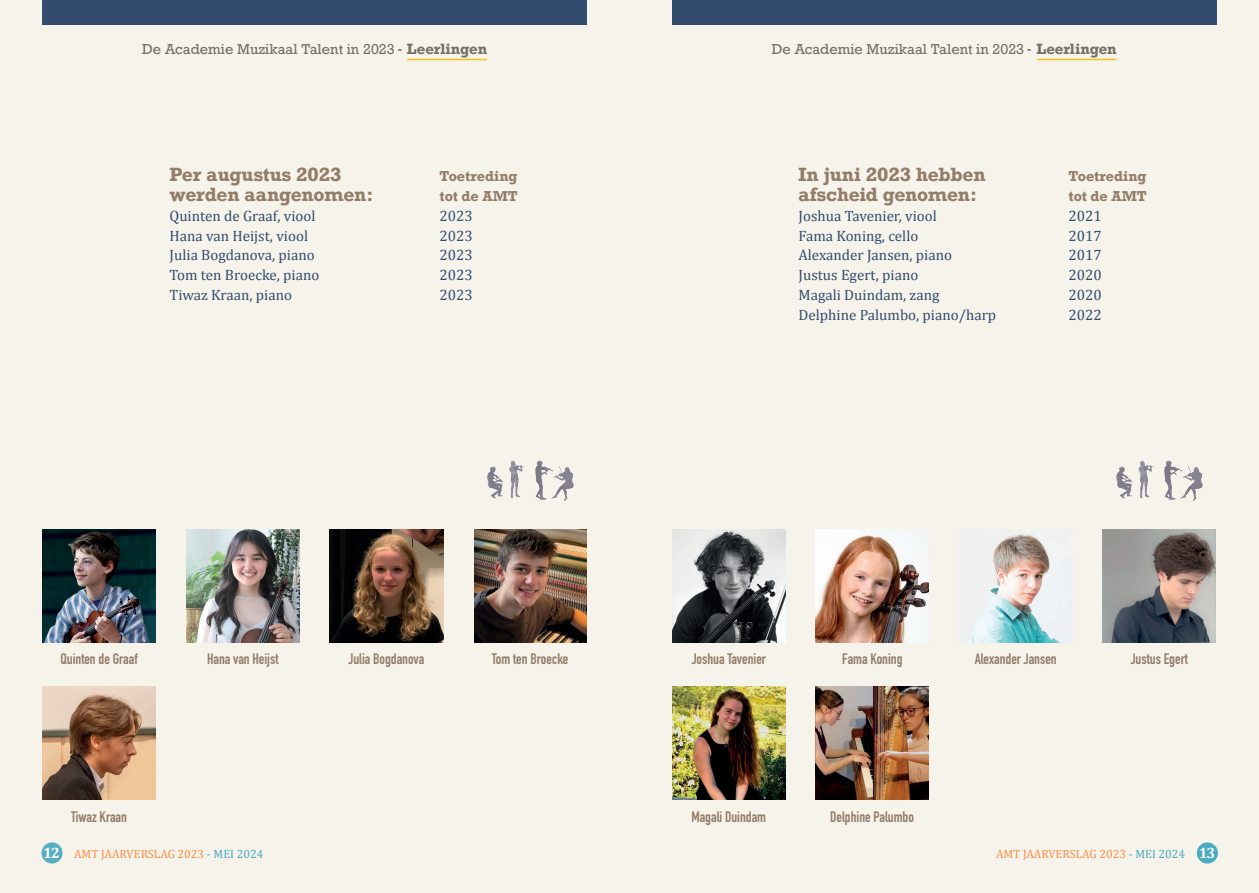
<style>
.page{position:relative;width:1259px;height:893px;background:#f6f3eb}
.page>*{position:absolute;margin:0;border:0;box-sizing:border-box;transform-origin:0 0}
.t1{font:700 18px "Rockwell";letter-spacing:-.01em;color:#937d69}
.t2{font:15px "Cambria";color:#334c6e}
.t3{font:700 15px "DIN Condensed";color:#937d69}
.t4{font:13.5px "Rockwell";color:#747164}
.t5{font:700 13.5px "Rockwell";color:#937d69}
.t6{font:12px "Cambria";color:#f68f48}
.s1{font-family:"Cambria";font-weight:700;font-size:15px}
.s2{font-weight:700;font-size:14.1px}
.s3{font-weight:700;font-size:15px;color:#fff}
.s4{color:#4aaabf}
</style>
<div class="page">
<div style="left:1196px;top:842px;width:22px;height:21px;background:#4aaabf;border-radius:50%"></div>
<div style="left:41px;top:842px;width:22px;height:21px;background:#57afc3;border-radius:50%"></div>
<div style="left:43px;top:0;width:544px;height:24px;background:#334c6e"></div>
<div style="left:672px;top:0;width:544px;height:24px;background:#334c6e"></div>
<hr style="left:407px;top:59px;width:80px;height:1px;background:#fdbe18">
<hr style="left:1036px;top:59px;width:80px;height:1px;background:#fdbe18">
<img style="left:487px;top:461px;width:25px;height:38px">
<img style="left:512px;top:460px;width:62px;height:41px">
<img style="left:1116px;top:461px;width:25px;height:38px">
<img style="left:1141px;top:460px;width:62px;height:41px">
<img style="left:330px;top:529px;width:113px;height:113px">
<img style="left:43px;top:529px;width:113px;height:113px">
<img style="left:186px;top:529px;width:114px;height:113px">
<img style="left:815px;top:529px;width:114px;height:113px">
<img style="left:672px;top:529px;width:113px;height:113px">
<img style="left:969px;top:534px;width:103px;height:108px">
<img style="left:1102px;top:529px;width:113px;height:113px">
<img style="left:672px;top:687px;width:113px;height:113px">
<img style="left:815px;top:687px;width:114px;height:113px">
<img style="left:475px;top:529px;width:112px;height:113px">
<img style="left:43px;top:687px;width:113px;height:113px">
<p class="t4" style="left:142px;top:41px;width:346px">De Academie Muzikaal Talent in 2023 <span class="s1">-</span> <span class="s2">Leerlingen</span></p>
<p class="t4" style="left:771px;top:41px;width:346px">De Academie Muzikaal Talent in 2023 <span class="s1">-</span> <span class="s2">Leerlingen</span></p>
<p class="t1" style="left:170px;top:163px;width:174px">Per augustus 2023</p>
<p class="t5" style="left:440px;top:168px;width:79px">Toetreding</p>
<p class="t1" style="left:170px;top:183px;width:205px">werden aangenomen:</p>
<p class="t5" style="left:440px;top:187px;width:80px">tot de AMT</p>
<p class="t2" style="left:170px;top:207px;width:147px">Quinten de Graaf, viool</p>
<p class="t2" style="left:440px;top:207px;width:35px">2023</p>
<p class="t2" style="left:170px;top:226px;width:140px">Hana van Heijst, viool</p>
<p class="t2" style="left:440px;top:226px;width:35px">2023</p>
<p class="t2" style="left:170px;top:246px;width:147px">Julia Bogdanova, piano</p>
<p class="t2" style="left:440px;top:246px;width:35px">2023</p>
<p class="t2" style="left:170px;top:266px;width:151px">Tom ten Broecke, piano</p>
<p class="t2" style="left:440px;top:266px;width:35px">2023</p>
<p class="t2" style="left:170px;top:286px;width:124px">Tiwaz Kraan, piano</p>
<p class="t2" style="left:440px;top:286px;width:35px">2023</p>
<p class="t1" style="left:798px;top:163px;width:189px">In juni 2023 hebben</p>
<p class="t5" style="left:1068px;top:168px;width:79px">Toetreding</p>
<p class="t1" style="left:798px;top:183px;width:180px">afscheid genomen:</p>
<p class="t5" style="left:1068px;top:187px;width:80px">tot de AMT</p>
<p class="t2" style="left:798px;top:207px;width:140px">Joshua Tavenier, viool</p>
<p class="t2" style="left:1068px;top:207px;width:35px">2021</p>
<p class="t2" style="left:798px;top:226px;width:121px">Fama Koning, cello</p>
<p class="t2" style="left:1068px;top:226px;width:35px">2017</p>
<p class="t2" style="left:798px;top:246px;width:155px">Alexander Jansen, piano</p>
<p class="t2" style="left:1068px;top:246px;width:35px">2017</p>
<p class="t2" style="left:798px;top:266px;width:121px">Justus Egert, piano</p>
<p class="t2" style="left:1068px;top:266px;width:35px">2020</p>
<p class="t2" style="left:798px;top:286px;width:142px">Magali Duindam, zang</p>
<p class="t2" style="left:1068px;top:286px;width:35px">2020</p>
<p class="t2" style="left:798px;top:306px;width:199px">Delphine Palumbo, piano/harp</p>
<p class="t2" style="left:1068px;top:306px;width:35px">2022</p>
<p class="t3" style="left:60px;top:649px;width:79px">Quinten de Graaf</p>
<p class="t3" style="left:207px;top:649px;width:73px">Hana van Heijst</p>
<p class="t3" style="left:71px;top:806px;width:57px">Tiwaz Kraan</p>
<p class="t3" style="left:348px;top:649px;width:77px">Julia Bogdanova</p>
<p class="t3" style="left:691px;top:649px;width:76px">Joshua Tavenier</p>
<p class="t3" style="left:842px;top:649px;width:62px">Fama Koning</p>
<p class="t3" style="left:974px;top:649px;width:84px">Alexander Jansen</p>
<p class="t3" style="left:1130px;top:649px;width:59px">Justus Egert</p>
<p class="t3" style="left:492px;top:649px;width:78px">Tom ten Broecke</p>
<p class="t3" style="left:691px;top:806px;width:76px">Magali Duindam</p>
<p class="t3" style="left:830px;top:806px;width:85px">Delphine Palumbo</p>
<p class="t6" style="left:43px;top:847px;width:222px"><span class="s3">12</span> AMT JAARVERSLAG 2023 <span class="s4">- MEI 2024</span></p>
<p class="t6" style="left:996px;top:847px;width:221px">AMT JAARVERSLAG 2023 <span class="s4">- MEI 2024</span> <span class="s3">13</span></p>
</div>
